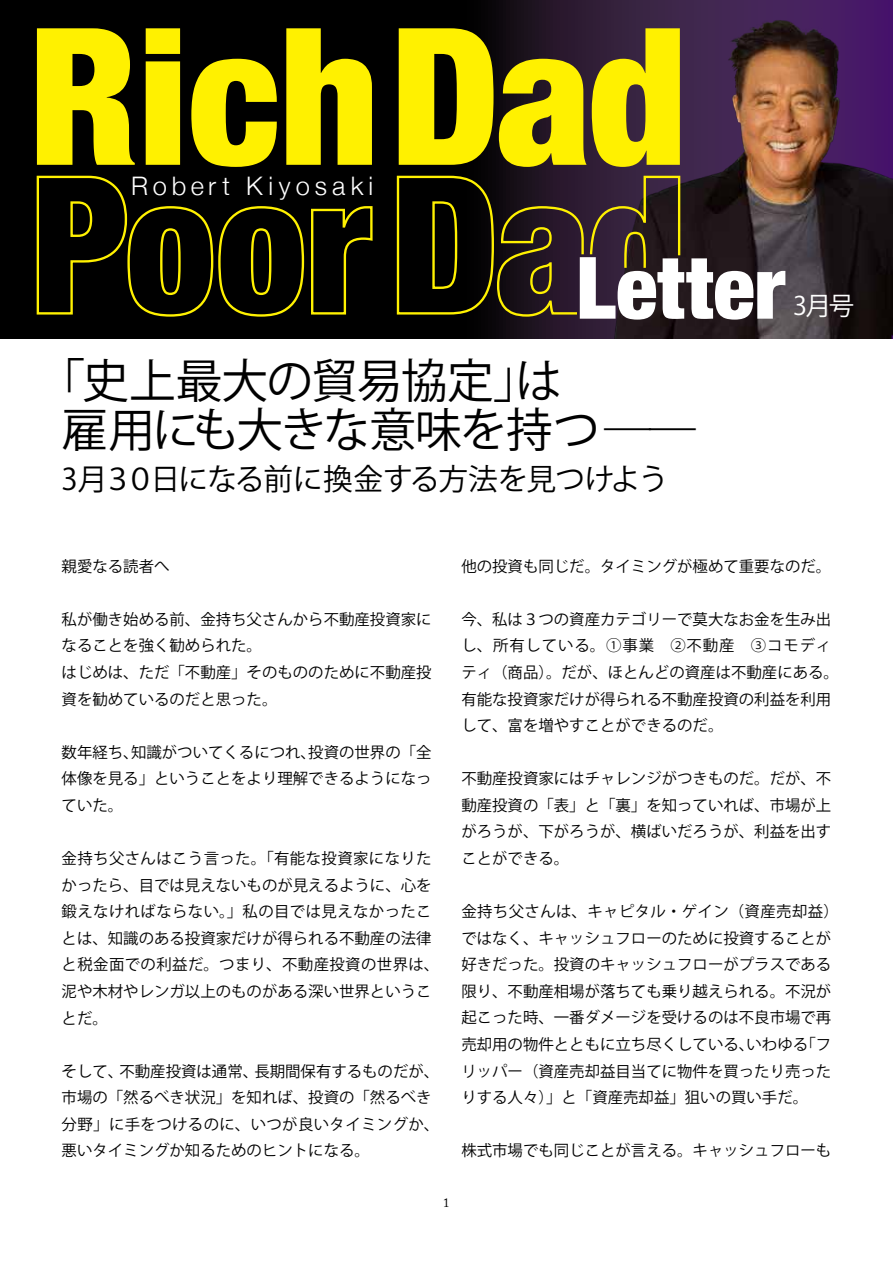
<style>
.page{position:relative;width:893px;height:1263px;background:#fff}
.page>*{position:absolute;margin:0;border:0;box-sizing:border-box;transform-origin:0 0}
.t1{font:900 condensed 191.1px "Helvetica Neue";color:#fff100}
.t2{font:900 condensed 86.1px "Helvetica Neue";color:#fff}
.t3{font:46.8px/48.9px "Koz Go Pr 6 N";letter-spacing:-.04em;color:#000}
.t4{font:29.7px "Koz Go Pr 6 N";letter-spacing:-.04em;color:#000}
.t5{font:300 25.5px "Helvetica Neue";letter-spacing:.2em;color:#fff}
.t6{font:25.5px "Koz Go Pr 6 N";color:#fff}
.t7{font:15.45px/26.5px "Koz Go Pr 6 N";color:#000}
.t8{font:12.75px "Adobe Caslon Pro";color:#000}
</style>
<div class="page">
<svg style="left:0;top:0;width:566px;height:338px;background:#030203"></svg>
<img style="left:566px;top:0;width:327px;height:338px">
<svg style="left:35px;top:175px;width:339px;height:143px;background:#171600"></svg>
<svg style="left:396px;top:175px;width:285px;height:143px;background:#291f17"></svg>
<h1 class="t1" style="left:29px;top:-61px;width:660px">RichDad</h1>
<h3 class="t5" style="left:131px;top:165px;width:243px">Robert Kiyosaki</h3>
<h2 class="t2" style="left:576px;top:217px;width:210px">Letter</h2>
<h3 class="t6" style="left:793px;top:291px;width:63px">3月号</h3>
<h3 class="t3" style="left:62px;top:358px;width:636px;text-indent:-23px">「史上最大の貿易協定」は<br>雇用にも大きな意味を持つ――</h3>
<h3 class="t4" style="left:62px;top:462px;width:608px">3月３０日になる前に換金する方法を見つけよう</h3>
<p class="t7" style="left:62px;top:553px;width:109px">親愛なる読者へ</p>
<p class="t7" style="left:62px;top:606px;width:371px">私が働き始める前、金持ち父さんから不動産投資家になることを強く勧められた。<br>はじめは、ただ「不動産」そのもののために不動産投資を勧めているのだと思った。</p>
<p class="t7" style="left:62px;top:739px;width:371px;text-align:justify">数年経ち、知識がついてくるにつれ、投資の世界の「全体像を見る」ということをより理解できるようになっていた。</p>
<p class="t7" style="left:62px;top:845px;width:379px">金持ち父さんはこう言った。「有能な投資家になりたかったら、目では見えないものが見えるように、心を鍛えなければならない。」私の目では見えなかったことは、知識のある投資家だけが得られる不動産の法律と税金面での利益だ。つまり、不動産投資の世界は、泥や木材やレンガ以上のものがある深い世界ということだ。</p>
<p class="t7" style="left:62px;top:1058px;width:379px">そして、不動産投資は通常、長期間保有するものだが、市場の「然るべき状況」を知れば、投資の「然るべき分野」に手をつけるのに、いつが良いタイミングか、悪いタイミングか知るためのヒントになる。</p>
<p class="t7" style="left:461px;top:553px;width:371px">他の投資も同じだ。タイミングが極めて重要なのだ。</p>
<p class="t7" style="left:461px;top:606px;width:379px">今、私は３つの資産カテゴリーで莫大なお金を生み出し、所有している。①事業　②不動産　③コモディティ（商品）。だが、ほとんどの資産は不動産にある。有能な投資家だけが得られる不動産投資の利益を利用して、富を増やすことができるのだ。</p>
<p class="t7" style="left:461px;top:766px;width:371px;text-align:justify">不動産投資家にはチャレンジがつきものだ。だが、不動産投資の「表」と「裏」を知っていれば、市場が上がろうが、下がろうが、横ばいだろうが、利益を出すことができる。</p>
<p class="t7" style="left:461px;top:898px;width:379px">金持ち父さんは、キャピタル・ゲイン（資産売却益）ではなく、キャッシュフローのために投資することが好きだった。投資のキャッシュフローがプラスである限り、不動産相場が落ちても乗り越えられる。不況が起こった時、一番ダメージを受けるのは不良市場で再売却用の物件とともに立ち尽くしている、いわゆる「フリッパー（資産売却益目当てに物件を買ったり売ったりする人々）」と「資産売却益」狙いの買い手だ。</p>
<p class="t7" style="left:461px;top:1138px;width:371px">株式市場でも同じことが言える。キャッシュフローも</p>
<p class="t8" style="left:443px;top:1195px;width:8px">1</p>
</div>
